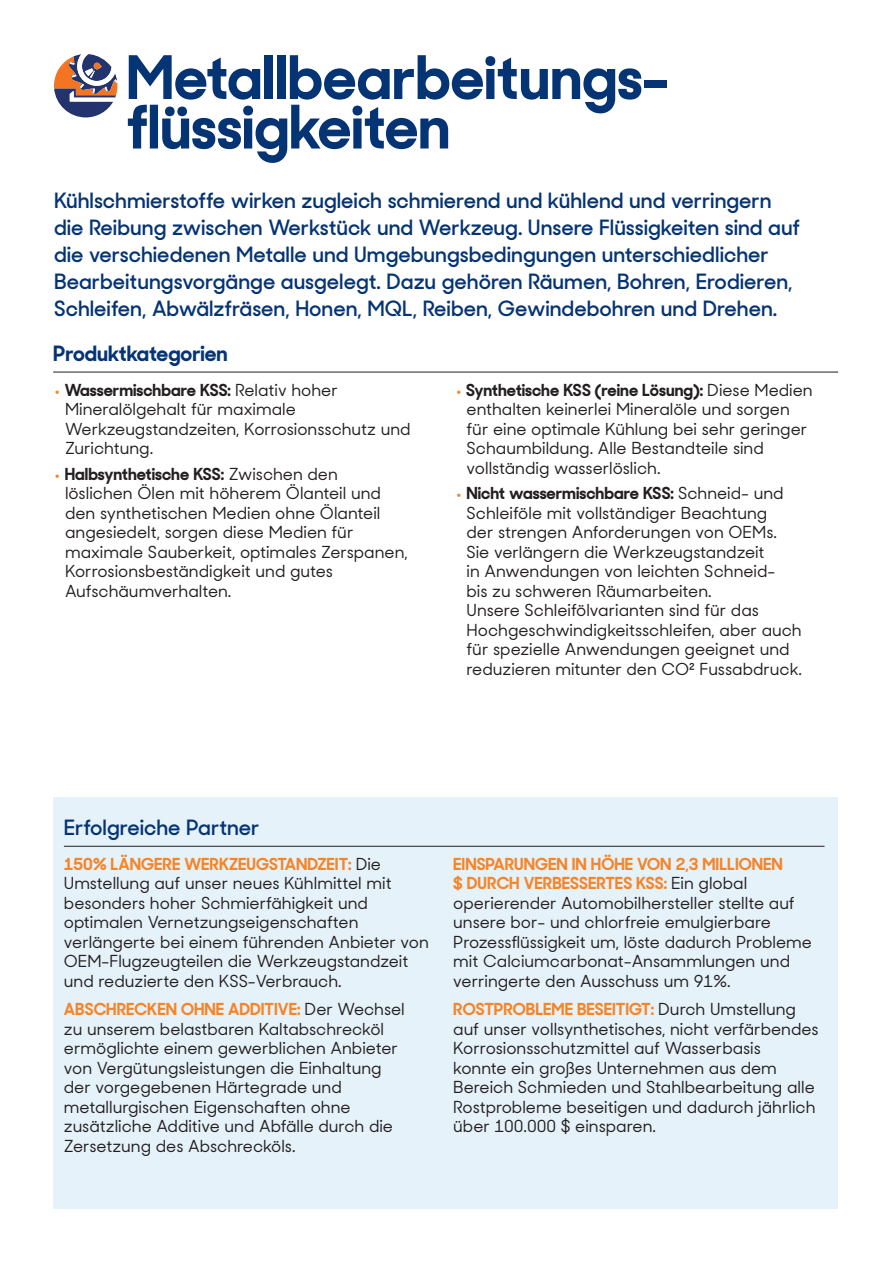
<style>
.page{position:relative;width:893px;height:1263px;background:#fff}
.page>*{position:absolute;margin:0;border:0;box-sizing:border-box;transform-origin:0 0}
.t1{font:700 60px/49.5px "Sharp Sans Display No 2";color:#053474}
.t2{font:600 21px/27px "Sharp Sans Display No 2";color:#053474}
.t3{font:700 21px "Sharp Sans Display No 2";color:#053474}
.t4{font:500 16.5px/19.5px "Sharp Sans Display No 2";color:#231f20}
.s1{font-weight:400;font-size:27px;color:#f58529}
.s2{font-weight:700}
.s3{font-weight:700;color:#f58529}
</style>
<div class="page">
<svg style="left:54px;top:54px;width:63px;height:63px"></svg>
<hr style="left:53px;top:372px;width:785px;height:1px;background:#231f20">
<div style="left:53px;top:798px;width:785px;height:411px;background:#e6f2fa"></div>
<hr style="left:64px;top:846px;width:761px;height:1px;background:#231f20">
<h1 class="t1" style="left:126px;top:54px;width:544px">Metallbearbeitungs&shy;flüssigkeiten</h1>
<p class="t2" style="left:54px;top:185px;width:748px">Kühlschmierstoffe wirken zugleich schmierend und kühlend und verringern die Reibung zwischen Werkstück und Werkzeug. Unsere Flüssigkeiten sind auf die verschiedenen Metalle und Umgebungsbedingungen unterschiedlicher Bearbeitungsvorgänge ausgelegt. Dazu gehören Räumen, Bohren, Erodieren, Schleifen, Abwälzfräsen, Honen, MQL, Reiben, Gewindebohren und Drehen.</p>
<p class="t3" style="left:53px;top:342px;width:176px">Produktkategorien</p>
<p class="t4" style="left:65px;top:378px;width:347px;text-indent:-12px"><span class="s1">•</span> <span class="s2">Wassermischbare KSS:</span> Relativ hoher<br>Mineralölgehalt für maximale<br>Werkzeugstandzeiten, Korrosionsschutz und<br>Zurichtung.</p>
<p class="t4" style="left:65px;top:462px;width:344px;text-indent:-12px"><span class="s1">•</span> <span class="s2">Halbsynthetische KSS:</span> Zwischen den löslichen Ölen mit höherem Ölanteil und den synthetischen Medien ohne Ölanteil angesiedelt, sorgen diese Medien für maximale Sauberkeit, optimales Zerspanen, Korrosionsbeständigkeit und gutes Aufschäumverhalten.</p>
<p class="t4" style="left:467px;top:378px;width:348px;text-indent:-12px"><span class="s1">•</span> <span class="s2">Synthetische KSS (reine Lösung):</span> Diese Medien enthalten keinerlei Mineralöle und sorgen für eine optimale Kühlung bei sehr geringer Schaumbildung. Alle Bestandteile sind vollständig wasserlöslich.</p>
<p class="t4" style="left:467px;top:482px;width:337px;text-indent:-12px"><span class="s1">•</span> <span class="s2">Nicht wassermischbare KSS:</span> Schneid- und Schleiföle mit vollständiger Beachtung<br>der strengen Anforderungen von OEMs.<br>Sie verlängern die Werkzeugstandzeit<br>in Anwendungen von leichten Schneid-<br>bis zu schweren Räumarbeiten.<br>Unsere Schleifölvarianten sind für das Hochgeschwindigkeitsschleifen, aber auch für spezielle Anwendungen geeignet und reduzieren mitunter den CO² Fussabdruck.</p>
<p class="t2" style="left:64px;top:815px;width:197px">Erfolgreiche Partner</p>
<p class="t4" style="left:64px;top:856px;width:367px"><span class="s3">150% LÄNGERE WERKZEUGSTANDZEIT:</span> Die Umstellung auf unser neues Kühlmittel mit besonders hoher Schmierfähigkeit und optimalen Vernetzungseigenschaften verlängerte bei einem führenden Anbieter von OEM-Flugzeugteilen die Werkzeugstandzeit und reduzierte den KSS-Verbrauch.</p>
<p class="t4" style="left:64px;top:998px;width:342px"><span class="s3">ABSCHRECKEN OHNE ADDITIVE:</span> Der Wechsel zu unserem belastbaren Kaltabschrecköl ermöglichte einem gewerblichen Anbieter von Vergütungsleistungen die Einhaltung der vorgegebenen Härtegrade und metallurgischen Eigenschaften ohne zusätzliche Additive und Abfälle durch die Zersetzung des Abschrecköls.</p>
<p class="t4" style="left:453px;top:853px;width:360px"><span class="s3">EINSPARUNGEN IN HÖHE VON 2,3 MILLIONEN<br>$ DURCH VERBESSERTES KSS:</span> Ein global operierender Automobilhersteller stellte auf unsere bor- und chlorfreie emulgierbare Prozessflüssigkeit um, löste dadurch Probleme mit Calciumcarbonat-Ansammlungen und verringerte den Ausschuss um 91%.</p>
<p class="t4" style="left:453px;top:998px;width:367px"><span class="s3">ROSTPROBLEME BESEITIGT:</span> Durch Umstellung auf unser vollsynthetisches, nicht verfärbendes Korrosionsschutzmittel auf Wasserbasis<br>konnte ein großes Unternehmen aus dem Bereich Schmieden und Stahlbearbeitung alle Rostprobleme beseitigen und dadurch jährlich über 100.000 $ einsparen.</p>
</div>
